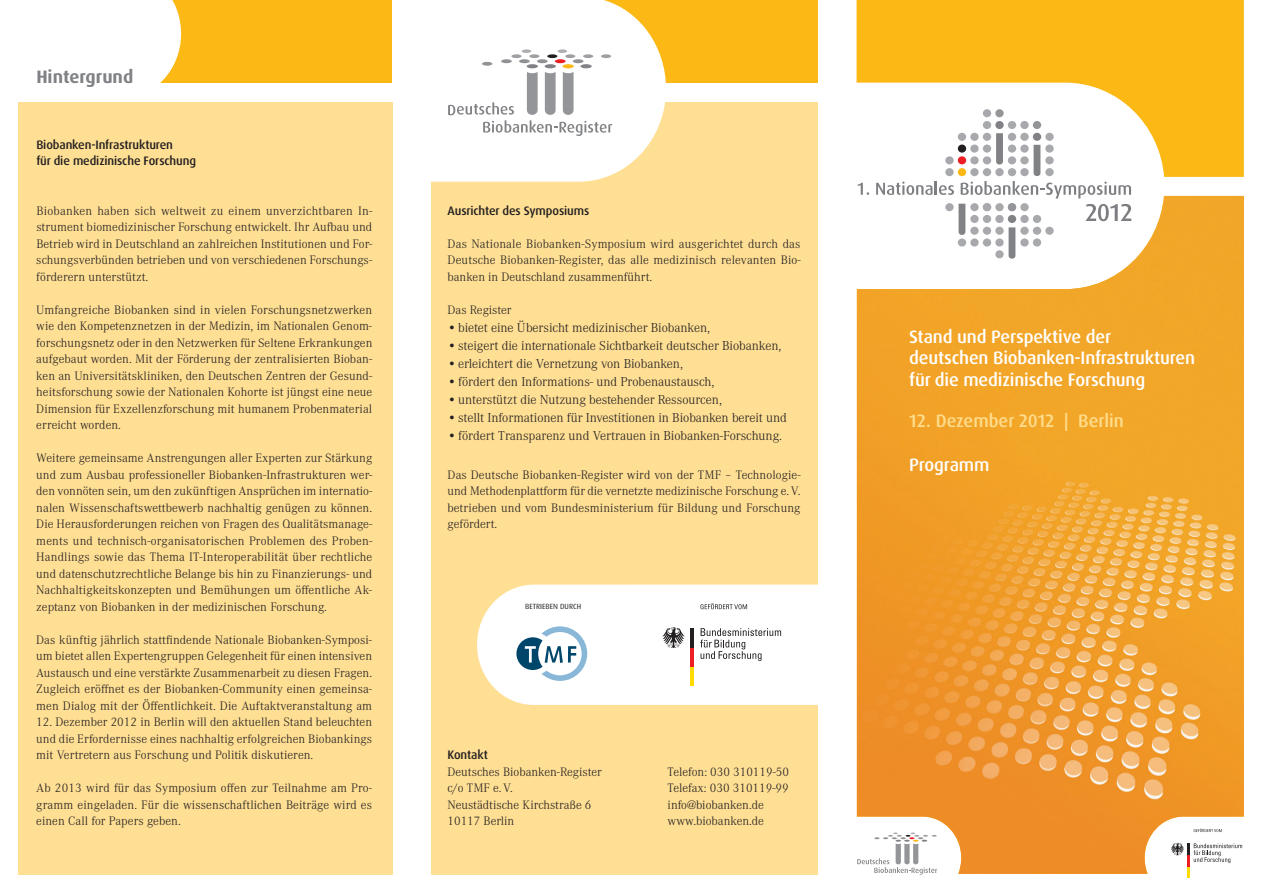
<style>
.page{position:relative;width:1263px;height:893px;background:#fff}
.page>*{position:absolute;margin:0;border:0;box-sizing:border-box;transform-origin:0 0}
.t1{font:500 18px/21.8px "Dax OT";letter-spacing:-.01em;color:#fff}
.t2{font:500 18px "Dax OT";color:#ffdd8d}
.t3{font:700 18px "Dax OT";color:#808285}
.t4{font:300 13.5px "Corporate A";letter-spacing:-.005em;color:#231f20}
.t5{font:300 12.75px/16.5px "Corporate A";letter-spacing:.005em;color:#231f20;text-align:justify}
.t6{font:500 12.3px/16.5px "Dax OT";letter-spacing:-.01em;color:#231f20}
.t7{font:7.5px "Dax OT";letter-spacing:.005em;color:#231f20}
</style>
<div class="page">
<div style="left:18px;top:102px;width:374px;height:773px;background:#ffdf94"></div>
<div style="left:17px;top:0;width:374px;height:83px;background:#fcb814"></div>
<div style="left:17px;top:0;width:164px;height:83px;background:#fff"></div>
<img style="left:857px;top:182px;width:387px;height:692px">
<div style="left:431px;top:102px;width:386px;height:773px;background:#ffdf94"></div>
<div style="left:430px;top:0;width:388px;height:83px;background:#fcb814"></div>
<svg style="left:856px;top:0;width:388px;height:177px;fill:#fcb814"></svg>
<svg style="left:958px;top:204px;width:7px;height:31px"></svg>
<svg style="left:1008px;top:227px;width:7px;height:32px"></svg>
<div style="left:983px;top:109px;width:8px;height:8px;background:#a8a9ad;border-radius:50%"></div>
<div style="left:995px;top:109px;width:9px;height:8px;background:#939598;border-radius:50%"></div>
<div style="left:995px;top:250px;width:9px;height:8px;background:#a8a9ad;border-radius:50%"></div>
<div style="left:983px;top:121px;width:8px;height:8px;background:#a8a9ad;border-radius:50%"></div>
<div style="left:1008px;top:121px;width:8px;height:8px;background:#a8a9ad;border-radius:50%"></div>
<div style="left:995px;top:121px;width:9px;height:8px;background:#808285;border-radius:50%"></div>
<div style="left:1033px;top:121px;width:8px;height:8px;background:#939598;border-radius:50%"></div>
<div style="left:1020px;top:121px;width:9px;height:8px;background:#a8a9ad;border-radius:50%"></div>
<div style="left:958px;top:238px;width:8px;height:9px;background:#a8a9ad;border-radius:50%"></div>
<div style="left:983px;top:238px;width:8px;height:9px;background:#a8a9ad;border-radius:50%"></div>
<div style="left:970px;top:238px;width:9px;height:9px;background:#a8a9ad;border-radius:50%"></div>
<div style="left:995px;top:238px;width:9px;height:9px;background:#a8a9ad;border-radius:50%"></div>
<div style="left:1033px;top:238px;width:8px;height:9px;background:#a8a9ad;border-radius:50%"></div>
<div style="left:1020px;top:238px;width:9px;height:9px;background:#a8a9ad;border-radius:50%"></div>
<div style="left:983px;top:215px;width:8px;height:8px;background:#a8a9ad;border-radius:50%"></div>
<div style="left:970px;top:215px;width:9px;height:8px;background:#a8a9ad;border-radius:50%"></div>
<div style="left:1008px;top:215px;width:8px;height:8px;background:#808285;border-radius:50%"></div>
<div style="left:995px;top:215px;width:9px;height:8px;background:#a8a9ad;border-radius:50%"></div>
<div style="left:1033px;top:215px;width:8px;height:8px;background:#a8a9ad;border-radius:50%"></div>
<div style="left:1020px;top:215px;width:9px;height:8px;background:#a8a9ad;border-radius:50%"></div>
<div style="left:945px;top:203px;width:9px;height:8px;background:#a8a9ad;border-radius:50%"></div>
<div style="left:983px;top:203px;width:8px;height:8px;background:#a8a9ad;border-radius:50%"></div>
<div style="left:970px;top:203px;width:9px;height:8px;background:#a8a9ad;border-radius:50%"></div>
<div style="left:1008px;top:203px;width:8px;height:8px;background:#939598;border-radius:50%"></div>
<div style="left:995px;top:203px;width:9px;height:8px;background:#a8a9ad;border-radius:50%"></div>
<div style="left:1020px;top:203px;width:9px;height:8px;background:#a8a9ad;border-radius:50%"></div>
<div style="left:958px;top:168px;width:8px;height:8px;background:#fcb814;border-radius:50%"></div>
<div style="left:945px;top:168px;width:9px;height:8px;background:#a8a9ad;border-radius:50%"></div>
<div style="left:958px;top:156px;width:8px;height:8px;background:#ee1d23;border-radius:50%"></div>
<div style="left:945px;top:156px;width:9px;height:8px;background:#a8a9ad;border-radius:50%"></div>
<div style="left:958px;top:145px;width:8px;height:8px;background:#231f20;border-radius:50%"></div>
<div style="left:958px;top:133px;width:8px;height:8px;background:#a8a9ad;border-radius:50%"></div>
<div style="left:983px;top:227px;width:8px;height:8px;background:#a8a9ad;border-radius:50%"></div>
<div style="left:970px;top:227px;width:9px;height:8px;background:#a8a9ad;border-radius:50%"></div>
<div style="left:995px;top:227px;width:9px;height:8px;background:#a8a9ad;border-radius:50%"></div>
<div style="left:1033px;top:227px;width:8px;height:8px;background:#a8a9ad;border-radius:50%"></div>
<div style="left:1020px;top:227px;width:9px;height:8px;background:#a8a9ad;border-radius:50%"></div>
<div style="left:1045px;top:227px;width:9px;height:8px;background:#a8a9ad;border-radius:50%"></div>
<svg style="left:1085px;top:204px;width:46px;height:17px"></svg>
<svg style="left:857px;top:183px;width:12px;height:12px"></svg>
<svg style="left:876px;top:181px;width:78px;height:14px"></svg>
<svg style="left:961px;top:133px;width:170px;height:65px"></svg>
<svg style="left:430px;top:0;width:236px;height:182px"></svg>
<svg style="left:1171px;top:843px;width:71px;height:35px"></svg>
<svg style="left:1194px;top:828px;width:28px;height:4px"></svg>
<svg style="left:857px;top:832px;width:80px;height:43px"></svg>
<svg style="left:477px;top:585px;width:340px;height:120px;background:#f4f4f2"></svg>
<h1 class="t3" style="left:36px;top:65px;width:98px">Hintergrund</h1>
<p class="t6" style="left:36px;top:136px;width:161px">Biobanken-Infrastrukturen<br>für die medizinische Forschung</p>
<p class="t5" style="left:36px;top:202px;width:338px">Biobanken haben sich weltweit zu einem unverzichtbaren In&shy;strument biomedizinischer Forschung entwickelt. Ihr Aufbau und Betrieb wird in Deutschland an zahlreichen Institutionen und For&shy;schungsverbünden betrieben und von verschiedenen Forschungs&shy;förderern unterstützt.</p>
<p class="t5" style="left:36px;top:301px;width:338px">Umfangreiche Biobanken sind in vielen Forschungsnetzwerken wie den Kompetenznetzen in der Medizin, im Nationalen Genom&shy;forschungsnetz oder in den Netzwerken für Seltene Erkrankungen aufgebaut worden. Mit der Förderung der zentralisierten Bioban&shy;ken an Universitätskliniken, den Deutschen Zentren der Gesund&shy;heitsforschung sowie der Nationalen Kohorte ist jüngst eine neue Dimension für Exzellenzforschung mit humanem Probenmaterial erreicht worden.</p>
<p class="t5" style="left:36px;top:449px;width:337px">Weitere gemeinsame Anstrengungen aller Experten zur Stärkung und zum Ausbau professioneller Biobanken-Infrastrukturen wer&shy;den vonnöten sein, um den zukünftigen Ansprüchen im internatio&shy;nalen Wissenschaftswettbewerb nachhaltig genügen zu können.<br>Die Herausforderungen reichen von Fragen des Qualitätsmanage&shy;ments und technisch-organisatorischen Problemen des Proben-Handlings sowie das Thema IT-Interoperabilität über rechtliche und datenschutzrechtliche Belange bis hin zu Finanzierungs- und Nachhaltigkeitskonzepten und Bemühungen um öffentliche Ak&shy;zeptanz von Biobanken in der medizinischen Forschung.</p>
<p class="t5" style="left:36px;top:631px;width:337px">Das künftig jährlich stattfindende Nationale Biobanken-Symposi&shy;um bietet allen Expertengruppen Gelegenheit für einen intensiven Austausch und eine verstärkte Zusammenarbeit zu diesen Fragen.<br>Zugleich eröffnet es der Biobanken-Community einen gemeinsa&shy;men Dialog mit der Öffentlichkeit. Die Auftaktveranstaltung am</p>
<p class="t5" style="left:36px;top:713px;width:337px">12. Dezember 2012 in Berlin will den aktuellen Stand beleuchten und die Erfordernisse eines nachhaltig erfolgreichen Biobankings mit Vertretern aus Forschung und Politik diskutieren.</p>
<p class="t5" style="left:36px;top:779px;width:337px">Ab 2013 wird für das Symposium offen zur Teilnahme am Pro&shy;gramm eingeladen. Für die wissenschaftlichen Beiträge wird es einen Call for Papers geben.</p>
<p class="t6" style="left:448px;top:202px;width:143px">Ausrichter des Symposiums</p>
<p class="t5" style="left:448px;top:235px;width:355px">Das Nationale Biobanken-Symposium wird ausgerichtet durch das Deutsche Biobanken-Register, das alle medizinisch relevanten Bio&shy;banken in Deutschland zusammenführt.</p>
<p class="t5" style="left:448px;top:301px;width:65px">Das Register</p>
<p class="t4" style="left:448px;top:318px;width:264px">• bietet eine Übersicht medizinischer Biobanken,</p>
<p class="t4" style="left:448px;top:336px;width:335px">• steigert die internationale Sichtbarkeit deutscher Biobanken,</p>
<p class="t4" style="left:448px;top:354px;width:237px">• erleichtert die Vernetzung von Biobanken,</p>
<p class="t4" style="left:448px;top:372px;width:268px">• fördert den Informations- und Probenaustausch,</p>
<p class="t4" style="left:448px;top:390px;width:276px">• unterstützt die Nutzung bestehender Ressourcen,</p>
<p class="t4" style="left:448px;top:408px;width:341px">• stellt Informationen für Investitionen in Biobanken bereit und</p>
<p class="t4" style="left:448px;top:426px;width:336px">• fördert Transparenz und Vertrauen in Biobanken-Forschung.</p>
<p class="t5" style="left:448px;top:466px;width:354px">Das Deutsche Biobanken-Register wird von der TMF – Technologie&shy;und Methodenplattform für die vernetzte medizinische Forschung e. V. betrieben und vom Bundesministerium für Bildung und Forschung gefördert.</p>
<p class="t7" style="left:525px;top:601px;width:58px">BETRIEBEN DURCH</p>
<p class="t6" style="left:448px;top:747px;width:42px">Kontakt</p>
<p class="t5" style="left:448px;top:763px;width:156px;text-align:left">Deutsches Biobanken-Register c/o TMF e. V.<br>Neustädtische Kirchstraße 6<br>10117 Berlin</p>
<p class="t5" style="left:668px;top:763px;width:123px;text-align:left">Telefon: 030 310119-50<br>Telefax: 030 310119-99 info@biobanken.de www.biobanken.de</p>
<h1 class="t1" style="left:909px;top:326px;width:287px">Stand und Perspektive der<br>deutschen Biobanken-Infrastrukturen für die medizinische Forschung</h1>
<h1 class="t2" style="left:909px;top:409px;width:216px">12. Dezember 2012 | Berlin</h1>
<h1 class="t1" style="left:909px;top:454px;width:82px">Programm</h1>
</div>
